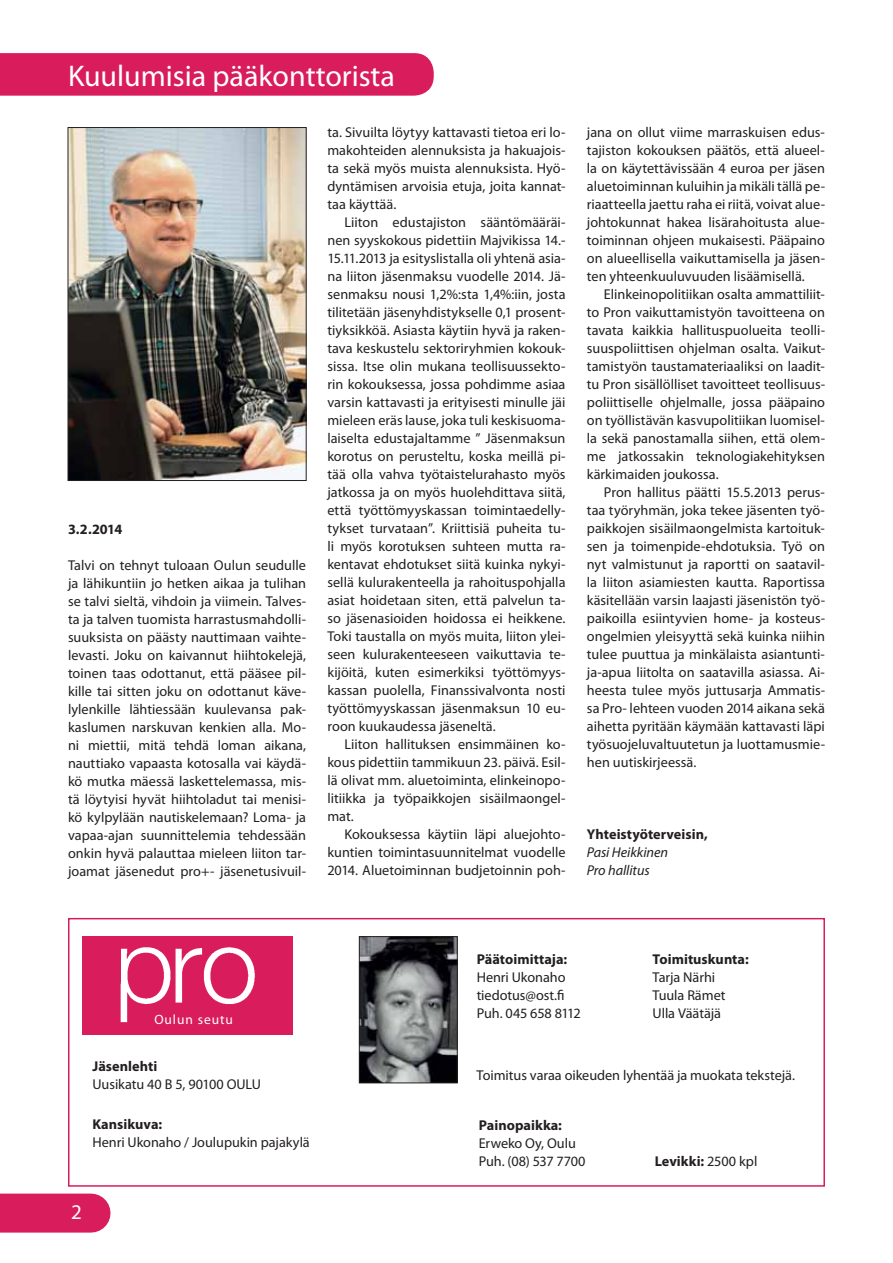
<style>
.page{position:relative;width:893px;height:1263px;background:#fff}
.page>*{position:absolute;margin:0;border:0;box-sizing:border-box;transform-origin:0 0}
.t1{font:30px "Myriad Pro";color:#fff}
.t2{font:21px "Myriad Pro";color:#fff}
.t3{font:14.25px/18px "Myriad Pro";color:#231f20;text-align:justify}
.t4{font:700 14.25px "Myriad Pro";letter-spacing:.005em;color:#231f20}
.t5{font:italic 14.25px/18px "Myriad Pro";letter-spacing:-.005em;color:#231f20}
.t6{font:13.5px "Myriad Pro";letter-spacing:.07em;color:#fff}
.s1{font-weight:400}
</style>
<div class="page">
<img style="left:70px;top:129px;width:235px;height:350px">
<div style="left:68px;top:127px;width:239px;height:354px;border:1px solid #231f20"></div>
<div style="left:0;top:1193px;width:91px;height:39px;background:#d91c5c"></div>
<div style="left:0;top:53px;width:434px;height:43px;background:#d91c5c"></div>
<div style="left:68px;top:918px;width:757px;height:268px;border:2px solid #d91c5c"></div>
<div style="left:82px;top:936px;width:210px;height:99px;background:#d91c5c"></div>
<img style="left:120px;top:947px;width:135px;height:76px">
<img style="left:361px;top:938px;width:95px;height:143px">
<div style="left:359px;top:936px;width:99px;height:147px;border:1px solid #231f20"></div>
<h1 class="t1" style="left:68px;top:64px;width:328px">Kuulumisia pääkonttorista</h1>
<p class="t4" style="left:68px;top:521px;width:56px">3.2.2014</p>
<p class="t3" style="left:68px;top:558px;width:240px">Talvi on tehnyt tuloaan Oulun seudulle ja lähikuntiin jo hetken aikaa ja tulihan se talvi sieltä, vihdoin ja viimein. Talves&shy;ta ja talven tuomista harrastusmahdolli&shy;suuksista on päästy nauttimaan vaihte&shy;levasti. Joku on kaivannut hiihtokelejä, toinen taas odottanut, että pääsee pil&shy;kille tai sitten joku on odottanut käve&shy;lylenkille lähtiessään kuulevansa pak&shy;kaslumen narskuvan kenkien alla. Mo&shy;ni miettii, mitä tehdä loman aikana, nauttiako vapaasta kotosalla vai käydä&shy;kö mutka mäessä laskettelemassa, mis&shy;tä löytyisi hyvät hiihtoladut tai menisi&shy;kö kylpylään nautiskelemaan? Loma- ja vapaa-ajan suunnittelemia tehdessään onkin hyvä palauttaa mieleen liiton tar&shy;joamat jäsenedut pro+- jäsenetusivuil-</p>
<p class="t3" style="left:327px;top:124px;width:240px">ta. Sivuilta löytyy kattavasti tietoa eri lo&shy;makohteiden alennuksista ja hakuajois&shy;ta sekä myös muista alennuksista. Hyö&shy;dyntämisen arvoisia etuja, joita kannat&shy;taa käyttää.</p>
<p class="t3" style="left:327px;top:214px;width:240px;text-indent:17px">Liiton edustajiston sääntömääräi&shy;nen syyskokous pidettiin Majvikissa 14.- 15.11.2013 ja esityslistalla oli yhtenä asia&shy;na liiton jäsenmaksu vuodelle 2014. Jä&shy;senmaksu nousi 1,2%:sta 1,4%:iin, josta tilitetään jäsenyhdistykselle 0,1 prosent&shy;tiyksikköä. Asiasta käytiin hyvä ja raken&shy;tava keskustelu sektoriryhmien kokouk&shy;sissa. Itse olin mukana teollisuussekto&shy;rin kokouksessa, jossa pohdimme asiaa varsin kattavasti ja erityisesti minulle jäi mieleen eräs lause, joka tuli keskisuoma&shy;laiselta edustajaltamme ” Jäsenmaksun korotus on perusteltu, koska meillä pi&shy;tää olla vahva työtaistelurahasto myös jatkossa ja on myös huolehdittava siitä, että työttömyyskassan toimintaedelly&shy;tykset turvataan”. Kriittisiä puheita tu&shy;li myös korotuksen suhteen mutta ra&shy;kentavat ehdotukset siitä kuinka nykyi&shy;sellä kulurakenteella ja rahoituspohjalla asiat hoidetaan siten, että palvelun ta&shy;so jäsenasioiden hoidossa ei heikkene.<br>Toki taustalla on myös muita, liiton ylei&shy;seen kulurakenteeseen vaikuttavia te&shy;kijöitä, kuten esimerkiksi työttömyys&shy;kassan puolella, Finanssivalvonta nosti työttömyyskassan jäsenmaksun 10 eu&shy;roon kuukaudessa jäseneltä.</p>
<p class="t3" style="left:327px;top:736px;width:240px;text-indent:17px">Liiton hallituksen ensimmäinen ko&shy;kous pidettiin tammikuun 23. päivä. Esil&shy;lä olivat mm. aluetoiminta, elinkeinopo&shy;litiikka ja työpaikkojen sisäilmaongel&shy;mat.</p>
<p class="t3" style="left:327px;top:826px;width:240px;text-indent:17px">Kokouksessa käytiin läpi aluejohto&shy;kuntien toimintasuunnitelmat vuodelle 2014. Aluetoiminnan budjetoinnin poh-</p>
<p class="t3" style="left:587px;top:124px;width:240px">jana on ollut viime marraskuisen edus&shy;tajiston kokouksen päätös, että alueel&shy;la on käytettävissään 4 euroa per jäsen aluetoiminnan kuluihin ja mikäli tällä pe&shy;riaatteella jaettu raha ei riitä, voivat alue&shy;johtokunnat hakea lisärahoitusta alue&shy;toiminnan ohjeen mukaisesti. Pääpaino on alueellisella vaikuttamisella ja jäsen&shy;ten yhteenkuuluvuuden lisäämisellä.</p>
<p class="t3" style="left:587px;top:286px;width:240px;text-indent:17px">Elinkeinopolitiikan osalta ammattiliit&shy;to Pron vaikuttamistyön tavoitteena on tavata kaikkia hallituspuolueita teolli&shy;suuspoliittisen ohjelman osalta. Vaikut&shy;tamistyön taustamateriaaliksi on laadit&shy;tu Pron sisällölliset tavoitteet teollisuus&shy;poliittiselle ohjelmalle, jossa pääpaino on työllistävän kasvupolitiikan luomisel&shy;la sekä panostamalla siihen, että olem&shy;me jatkossakin teknologiakehityksen kärkimaiden joukossa.</p>
<p class="t3" style="left:587px;top:484px;width:240px;text-indent:17px">Pron hallitus päätti 15.5.2013 perus&shy;taa työryhmän, joka tekee jäsenten työ&shy;paikkojen sisäilmaongelmista kartoituk&shy;sen ja toimenpide-ehdotuksia. Työ on nyt valmistunut ja raportti on saatavil&shy;la liiton asiamiesten kautta. Raportissa käsitellään varsin laajasti jäsenistön työ&shy;paikoilla esiintyvien home- ja kosteus&shy;ongelmien yleisyyttä sekä kuinka niihin tulee puuttua ja minkälaista asiantunti&shy;ja-apua liitolta on saatavilla asiassa. Ai&shy;heesta tulee myös juttusarja Ammatis&shy;sa Pro- lehteen vuoden 2014 aikana sekä aihetta pyritään käymään kattavasti läpi työsuojeluvaltuutetun ja luottamusmie&shy;hen uutiskirjeessä.</p>
<p class="t4" style="left:587px;top:825px;width:122px">Yhteistyöterveisin,</p>
<p class="t5" style="left:587px;top:843px;width:83px">Pasi Heikkinen<br>Pro hallitus</p>
<p class="t6" style="left:154px;top:1014px;width:80px">Oulun seutu</p>
<p class="t4" style="left:93px;top:1057px;width:66px">Jäsenlehti</p>
<p class="t3" style="left:93px;top:1076px;width:170px">Uusikatu 40 B 5, 90100 OULU</p>
<p class="t4" style="left:93px;top:1116px;width:71px">Kansikuva:</p>
<p class="t3" style="left:93px;top:1134px;width:219px">Henri Ukonaho / Joulupukin pajakylä</p>
<h2 class="t2" style="left:71px;top:1204px;width:12px">2</h2>
<p class="t4" style="left:477px;top:951px;width:92px">Päätoimittaja:</p>
<p class="t3" style="left:477px;top:970px;width:106px;text-align:left">Henri Ukonaho tiedotus@ost.fi<br>Puh. 045 658 8112</p>
<p class="t4" style="left:653px;top:951px;width:98px">Toimituskunta:</p>
<p class="t3" style="left:653px;top:970px;width:74px;text-align:left">Tarja Närhi<br>Tuula Rämet<br>Ulla Väätäjä</p>
<p class="t3" style="left:477px;top:1067px;width:320px">Toimitus varaa oikeuden lyhentää ja muokata tekstejä.</p>
<p class="t4" style="left:479px;top:1116px;width:85px">Painopaikka:</p>
<p class="t3" style="left:479px;top:1135px;width:108px">Erweko Oy, Oulu<br>Puh. (08) 537 7700</p>
<p class="t4" style="left:655px;top:1152px;width:104px">Levikki: <span class="s1">2500 kpl</span></p>
</div>
